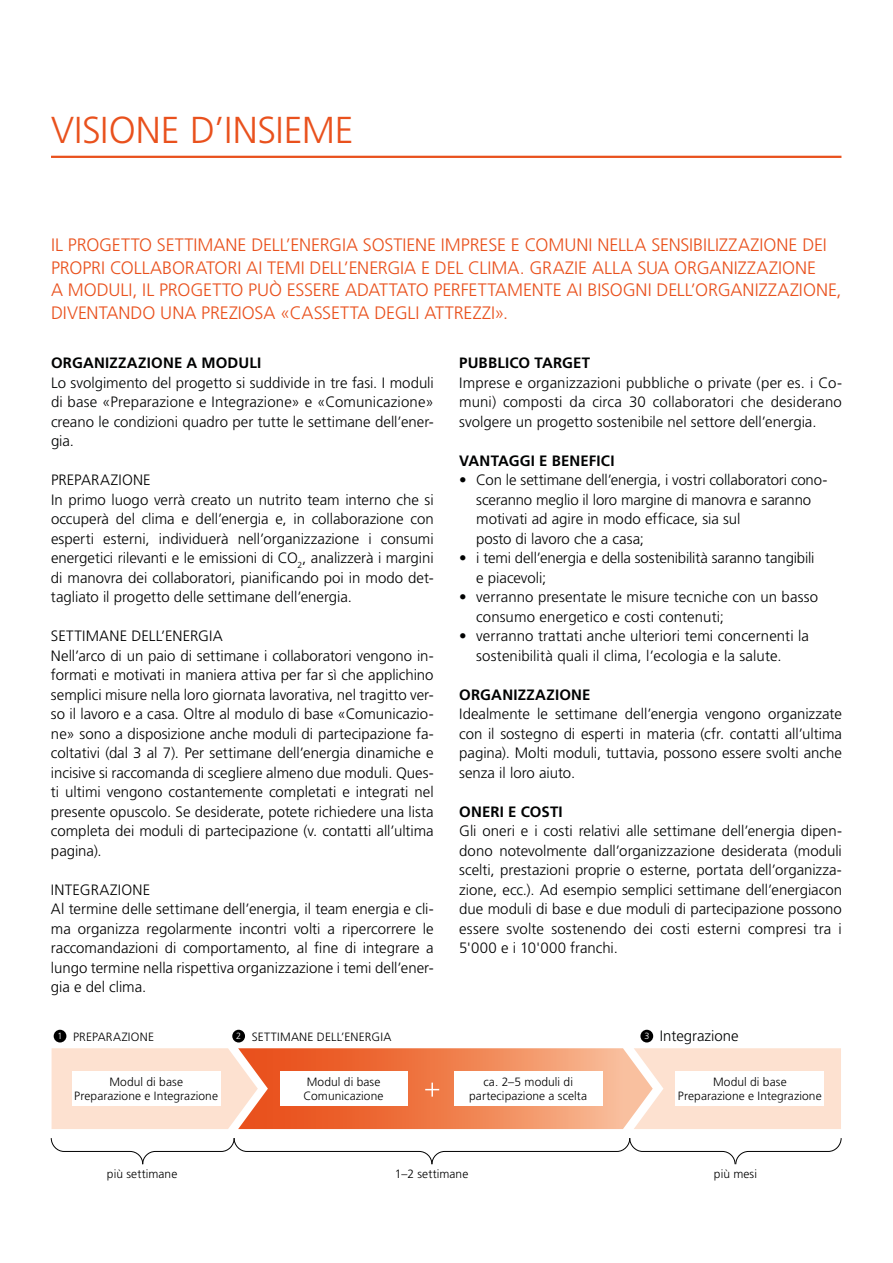
<style>
.page{position:relative;width:893px;height:1263px;background:#fff}
.page>*{position:absolute;margin:0;border:0;box-sizing:border-box;transform-origin:0 0}
.t1{font:300 37.5px "Frutiger LT Std";color:#e9511d}
.t2{font:300 18px/22.5px "Frutiger LT Std";letter-spacing:-.005em;color:#e9511d}
.t3{font:300 15px/19.5px "Frutiger LT Std";color:#010202;text-align:justify}
.t4{font:300 15px/19.5px "Frutiger LT Std";color:#000}
.t5{font:700 15px "Frutiger LT Std";letter-spacing:.01em;color:#010202}
.t6{font:300 12px/13.5px "Frutiger LT Std";letter-spacing:.01em;color:#000;text-align:center}
.s1{font-size:9px;color:#fff}
</style>
<div class="page">
<hr style="left:51px;top:156px;width:790px;height:2px;background:#e9511d">
<div style="left:54px;top:1030px;width:12px;height:12px;background:#000;border-radius:50%"></div>
<div style="left:232px;top:1030px;width:13px;height:12px;background:#000;border-radius:50%"></div>
<div style="left:640px;top:1030px;width:13px;height:12px;background:#000;border-radius:50%"></div>
<svg style="left:52px;top:1048px;width:789px;height:81px"></svg>
<svg style="left:50px;top:1138px;width:792px;height:27px"></svg>
<div style="left:675px;top:1071px;width:149px;height:35px;background:#fff"></div>
<h1 class="t1" style="left:51px;top:109px;width:304px">VISIONE D’INSIEME</h1>
<p class="t2" style="left:51px;top:234px;width:792px">IL PROGETTO SETTIMANE DELL’ENERGIA SOSTIENE IMPRESE E COMUNI NELLA SENSIBILIZZAZIONE DEI PROPRI COLLABORATORI AI TEMI DELL’ENERGIA E DEL CLIMA. GRAZIE ALLA SUA ORGANIZZAZIONE<br>A MODULI, IL PROGETTO PUÒ ESSERE ADATTATO PERFETTAMENTE AI BISOGNI DELL’ORGANIZZAZIONE, DIVENTANDO UNA PREZIOSA «CASSETTA DEGLI ATTREZZI».</p>
<p class="t5" style="left:51px;top:354px;width:212px">ORGANIZZAZIONE A MODULI</p>
<p class="t3" style="left:51px;top:373px;width:384px">Lo svolgimento del progetto si suddivide in tre fasi. I moduli di base «Preparazione e Integrazione» e «Comunicazione» creano le condizioni quadro per tutte le settimane dell’ener&shy;gia.</p>
<p class="t4" style="left:51px;top:471px;width:101px">PREPARAZIONE</p>
<p class="t3" style="left:51px;top:490px;width:384px">In primo luogo verrà creato un nutrito team interno che si occuperà del clima e dell’energia e, in collaborazione con esperti esterni, individuerà nell’organizzazione i consumi energetici rilevanti e le emissioni di CO<sub>2</sub>, analizzerà i margini di manovra dei collaboratori, pianificando poi in modo det&shy;tagliato il progetto delle settimane dell’energia.</p>
<p class="t4" style="left:51px;top:627px;width:384px">SETTIMANE DELL’ENERGIA<br>Nell’arco di un paio di settimane i collaboratori vengono in&shy;formati e motivati in maniera attiva per far sì che applichino semplici misure nella loro giornata lavorativa, nel tragitto ver&shy;so il lavoro e a casa. Oltre al modulo di base «Comunicazio&shy;ne» sono a disposizione anche moduli di partecipazione fa&shy;coltativi (dal 3 al 7). Per settimane dell’energia dinamiche e incisive si raccomanda di scegliere almeno due moduli. Ques&shy;ti ultimi vengono costantemente completati e integrati nel presente opuscolo. Se desiderate, potete richiedere una lista completa dei moduli di partecipazione (v. contatti all’ultima pagina).</p>
<p class="t4" style="left:51px;top:880px;width:384px">INTEGRAZIONE<br>Al termine delle settimane dell’energia, il team energia e cli&shy;ma organizza regolarmente incontri volti a ripercorrere le raccomandazioni di comportamento, al fine di integrare a lungo termine nella rispettiva organizzazione i temi dell’ener&shy;gia e del clima.</p>
<p class="t5" style="left:459px;top:354px;width:132px">PUBBLICO TARGET</p>
<p class="t3" style="left:459px;top:373px;width:384px">Imprese e organizzazioni pubbliche o private (per es. i Co&shy;muni) composti da circa 30 collaboratori che desiderano svolgere un progetto sostenibile nel settore dell’energia.</p>
<p class="t5" style="left:459px;top:452px;width:157px">VANTAGGI E BENEFICI</p>
<p class="t3" style="left:476px;top:471px;width:353px;text-align:left;text-indent:-17px">• Con le settimane dell’energia, i vostri collaboratori cono&shy;sceranno meglio il loro margine di manovra e saranno motivati ad agire in modo efficace, sia sul<br>posto di lavoro che a casa;</p>
<p class="t3" style="left:476px;top:549px;width:340px;text-indent:-17px">• i temi dell’energia e della sostenibilità saranno tangibili e piacevoli;</p>
<p class="t3" style="left:476px;top:588px;width:343px;text-indent:-17px">• verranno presentate le misure tecniche con un basso consumo energetico e costi contenuti;</p>
<p class="t3" style="left:476px;top:627px;width:334px;text-indent:-17px">• verranno trattati anche ulteriori temi concernenti la sostenibilità quali il clima, l’ecologia e la salute.</p>
<p class="t5" style="left:459px;top:686px;width:133px">ORGANIZZAZIONE</p>
<p class="t3" style="left:459px;top:705px;width:384px">Idealmente le settimane dell’energia vengono organizzate con il sostegno di esperti in materia (cfr. contatti all’ultima pagina). Molti moduli, tuttavia, possono essere svolti anche senza il loro aiuto.</p>
<p class="t5" style="left:459px;top:803px;width:105px">ONERI E COSTI</p>
<p class="t3" style="left:459px;top:822px;width:384px">Gli oneri e i costi relativi alle settimane dell’energia dipen&shy;dono notevolmente dall’organizzazione desiderata (moduli scelti, prestazioni proprie o esterne, portata dell’organizza&shy;zione, ecc.). Ad esempio semplici settimane dell’energiacon due moduli di base e due moduli di partecipazione possono essere svolte sostenendo dei costi esterni compresi tra i 5'000 e i 10'000 franchi.</p>
<p class="t6" style="left:57px;top:1030px;width:98px"><sup>1</sup> PREPARAZIONE</p>
<p class="t6" style="left:236px;top:1030px;width:157px"><sup>2</sup> SETTIMANE DELL’ENERGIA</p>
<p class="t3" style="left:644px;top:1026px;width:96px"><span class="s1">3</span> Integrazione</p>
<p class="t6" style="left:74px;top:1076px;width:145px">Modul di base<br>Preparazione e Integrazione</p>
<p class="t6" style="left:303px;top:1076px;width:82px;text-align:left">Modul di base<br>Comunicazione</p>
<p class="t6" style="left:469px;top:1076px;width:120px">ca. 2–5 moduli di partecipazione a scelta</p>
<p class="t6" style="left:678px;top:1076px;width:145px">Modul di base<br>Preparazione e Integrazione</p>
<p class="t6" style="left:107px;top:1167px;width:72px">più settimane</p>
<p class="t6" style="left:395px;top:1167px;width:75px">1–2 settimane</p>
<p class="t6" style="left:714px;top:1167px;width:45px">più mesi</p>
</div>
